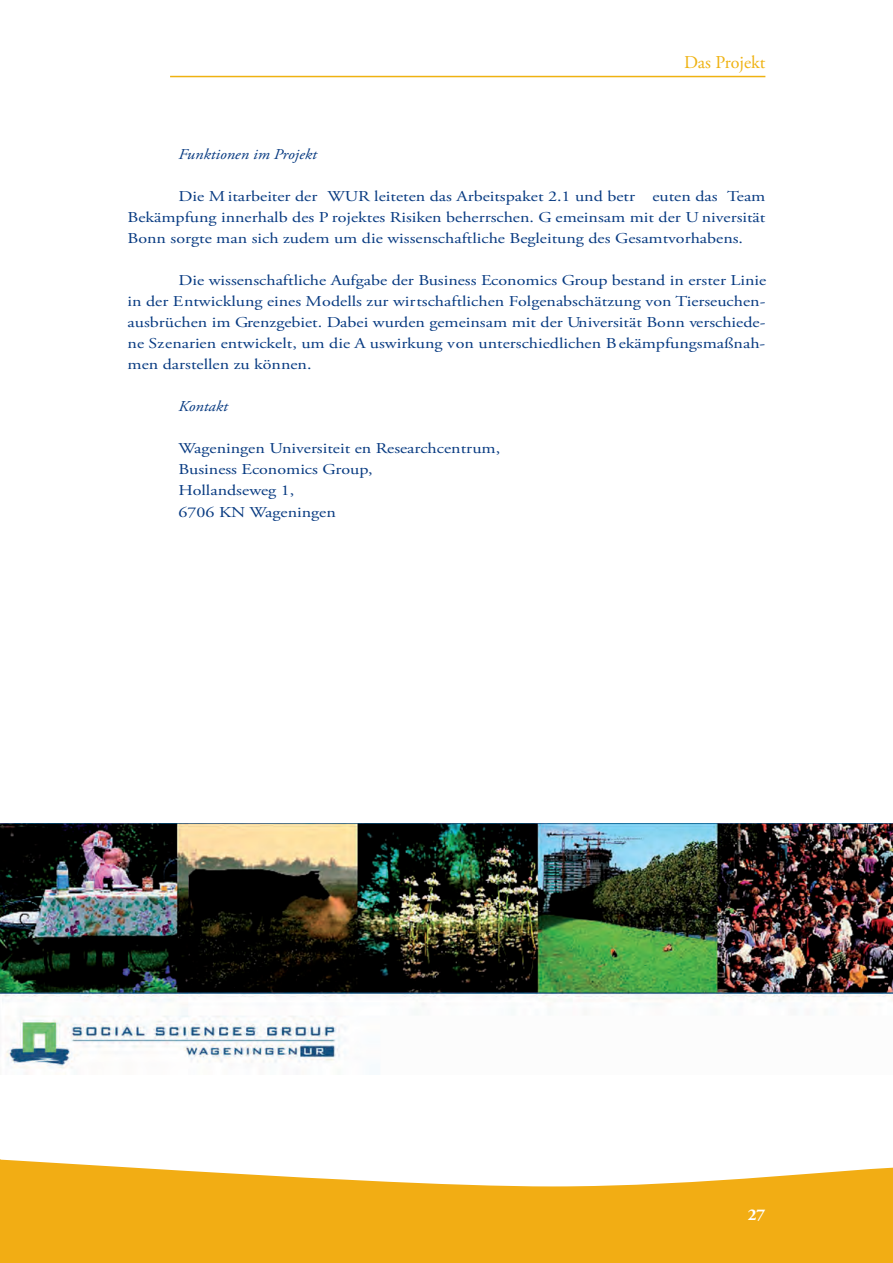
<style>
.page{position:relative;width:893px;height:1263px;background:#fff}
.page>*{position:absolute;margin:0;border:0;box-sizing:border-box;transform-origin:0 0}
.t1{font:18px "Adobe Garamond Pro";color:#efb211}
.t2{font:700 16.5px "Adobe Garamond Pro";color:#fff}
.t3{font:15px/21px "Adobe Garamond Pro";color:#073a81;text-align:justify;scale:1.2 1}
.t4{font:italic 15px "Adobe Garamond Pro";color:#073a81;scale:1.1 1}
</style>
<div class="page">
<hr style="left:170px;top:76px;width:595px;height:1px;background:#efb211">
<svg style="left:0;top:1159px;width:893px;height:104px;fill:#f2ad14"></svg>
<img style="left:0;top:823px;width:893px;height:246px">
<p class="t1" style="left:684px;top:52px;width:83px">Das Projekt</p>
<p class="t4" style="left:179px;top:146px;width:127px">Funktionen im Projekt</p>
<p class="t3" style="left:128px;top:187px;width:533px;text-indent:51px">Die M itarbeiter der WUR leiteten das Arbeitspaket 2.1 und betr euten das Team Bekämpfung innerhalb des P rojektes Risiken beherrschen. G emeinsam mit der U niversität Bonn sorgte man sich zudem um die wissenschaftliche Begleitung des Gesamtvorhabens.</p>
<p class="t3" style="left:128px;top:271px;width:534px;text-indent:51px">Die wissenschaftliche Aufgabe der Business Economics Group bestand in erster Linie in der Entwicklung eines Modells zur wirtschaftlichen Folgenabschätzung von Tierseuchen&shy;ausbrüchen im Grenzgebiet. Dabei wurden gemeinsam mit der Universität Bonn verschiede&shy;ne Szenarien entwickelt, um die A uswirkung von unterschiedlichen Bekämpfungsmaßnah&shy;men darstellen zu können.</p>
<p class="t4" style="left:179px;top:398px;width:46px">Kontakt</p>
<p class="t3" style="left:179px;top:439px;width:269px;text-align:left">Wageningen Universiteit en Researchcentrum,<br>Business Economics Group,<br>Hollandseweg 1,<br>6706 KN Wageningen</p>
<p class="t2" style="left:748px;top:1205px;width:19px">27</p>
</div>
